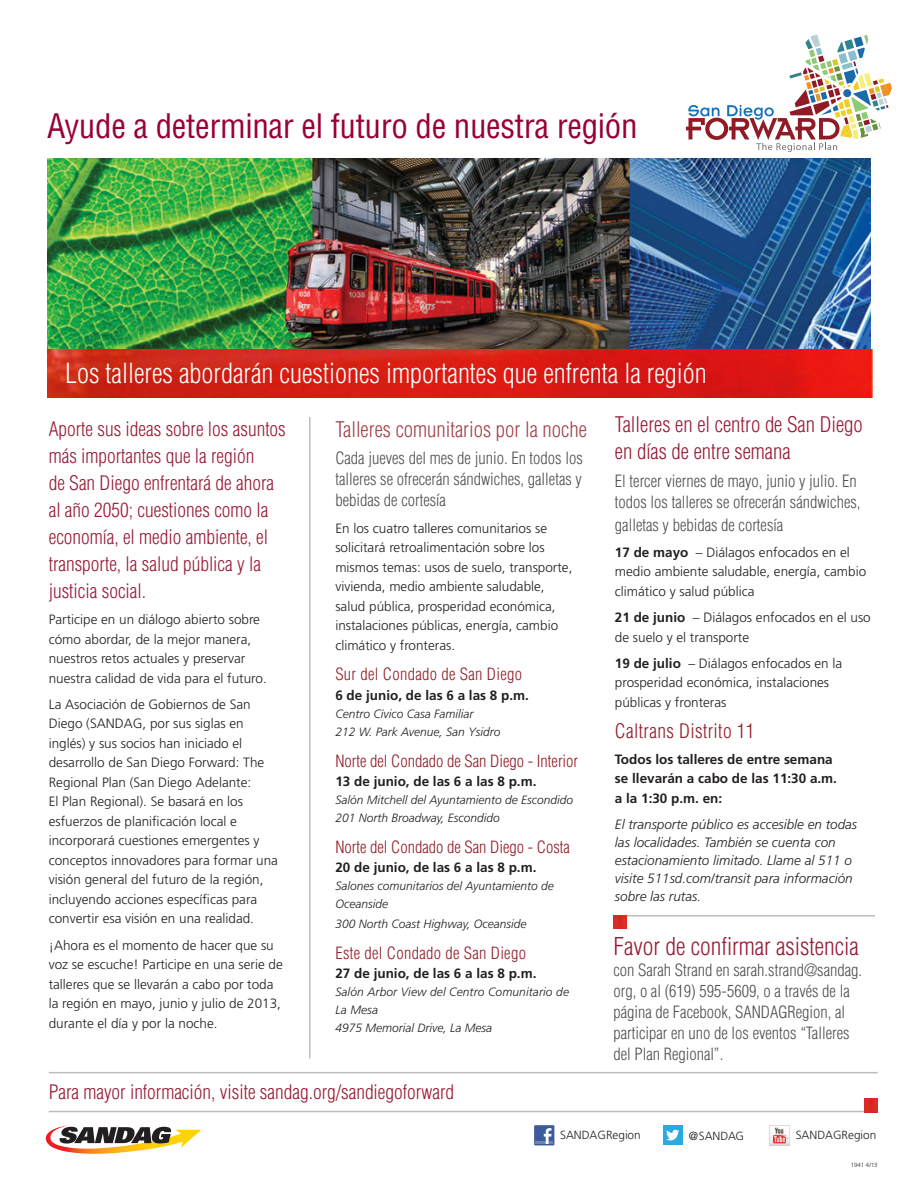
<style>
.page{position:relative;width:918px;height:1188px;background:#fff}
.page>*{position:absolute;margin:0;border:0;box-sizing:border-box;transform-origin:0 0}
.t1{font:condensed 33px "Helvetica LT Std";letter-spacing:-.01em;color:#903}
.t2{font:300 condensed 27px "Helvetica LT Std";color:#fff}
.t3{font:300 condensed 24px "Helvetica LT Std";color:#981a35}
.t4{font:300 condensed 21px/27px "Helvetica LT Std";color:#981a35}
.t5{font:300 condensed 21px "Helvetica LT Std";color:#a53f49}
.t6{font:300 condensed 19.5px/27px "Helvetica LT Std";color:#981a35}
.t7{font:300 condensed 19.5px "Helvetica LT Std";letter-spacing:.02em;color:#911c27}
.t8{font:300 condensed 16.5px/21px "Helvetica LT Std";color:#4e4f50}
.t9{font:300 condensed 16.5px "Helvetica LT Std";color:#911c27}
.t10{font:300 condensed 16.5px "Helvetica LT Std";letter-spacing:.02em;color:#911c27}
.t11{font:300 13.5px/19.5px "Frutiger LT Std";color:#231f20}
.t12{font:700 13.5px/19.5px "Frutiger LT Std";color:#231f20}
.t13{font:italic 300 13.5px/18px "Frutiger LT Std";color:#231f20}
.t14{font:italic 300 12px/18px "Frutiger LT Std";color:#231f20}
.t15{font:300 11.85px "Frutiger LT Std";color:#231f20}
.t16{font:300 6px "Frutiger LT Std";color:#231f20}
.s1{font-weight:700}
</style>
<div class="page">
<img style="left:47px;top:159px;width:825px;height:238px">
<svg style="left:46px;top:1125px;width:154px;height:29px"></svg>
<div style="left:534px;top:1125px;width:20px;height:20px;background:#3b5b99"></div>
<hr style="left:536px;top:1141px;width:17px;height:3px;background:#6d84b3">
<svg style="left:544px;top:1128px;width:7px;height:16px"></svg>
<img style="left:770px;top:1125px;width:20px;height:20px">
<div style="left:663px;top:1125px;width:20px;height:20px;background:#2aaae1"></div>
<svg style="left:666px;top:1130px;width:13px;height:10px"></svg>
<svg style="left:686px;top:34px;width:206px;height:118px"></svg>
<hr style="left:47px;top:371px;width:824px;height:2px;background:#bcbdc0">
<hr style="left:615px;top:915px;width:260px;height:1px;background:#bcbdc0">
<hr style="left:49px;top:1111px;width:829px;height:1px;background:#bcbdc0">
<hr style="left:49px;top:1072px;width:829px;height:1px;background:#bcbdc0">
<hr style="left:309px;top:417px;width:1px;height:641px;background:#bcbdc0">
<img style="left:864px;top:1099px;width:14px;height:13px">
<img style="left:613px;top:915px;width:14px;height:13px">
<p class="t1" style="left:47px;top:105px;width:592px">Ayude a determinar el futuro de nuestra región</p>
<p class="t2" style="left:65px;top:357px;width:643px">Los talleres abordarán cuestiones importantes que enfrenta la región</p>
<p class="t4" style="left:615px;top:411px;width:250px">Talleres en el centro de San Diego en días de entre semana</p>
<p class="t8" style="left:615px;top:470px;width:247px">El tercer viernes de mayo, junio y julio. En todos los talleres se ofrecerán sándwiches,</p>
<p class="t8" style="left:615px;top:514px;width:170px">galletas y bebidas de cortesía</p>
<p class="t11" style="left:615px;top:543px;width:253px"><span class="s1">17 de mayo</span> – Diálagos enfocados en el medio ambiente saludable, energía, cambio climático y salud pública</p>
<p class="t11" style="left:615px;top:608px;width:257px"><span class="s1">21 de junio</span> – Diálagos enfocados en el uso de suelo y el transporte</p>
<p class="t11" style="left:615px;top:654px;width:229px"><span class="s1">19 de julio</span> – Diálagos enfocados en la prosperidad económica, instalaciones públicas y fronteras</p>
<p class="t7" style="left:615px;top:719px;width:141px">Caltrans Distrito 11</p>
<p class="t12" style="left:615px;top:750px;width:224px">Todos los talleres de entre semana se llevarán a cabo de las 11:30 a.m. a la 1:30 p.m. en:</p>
<p class="t5" style="left:335px;top:416px;width:253px">Talleres comunitarios por la noche</p>
<p class="t8" style="left:335px;top:448px;width:249px;text-align:justify">Cada jueves del mes de junio. En todos los talleres se ofrecerán sándwiches, galletas y bebidas de cortesía</p>
<p class="t11" style="left:335px;top:518px;width:239px">En los cuatro talleres comunitarios se solicitará retroalimentación sobre los mismos temas: usos de suelo, transporte, vivienda, medio ambiente saludable, salud pública, prosperidad económica, instalaciones públicas, energía, cambio climático y fronteras.</p>
<p class="t10" style="left:335px;top:664px;width:188px">Sur del Condado de San Diego</p>
<p class="t12" style="left:335px;top:685px;width:195px">6 de junio, de las 6 a las 8 p.m.</p>
<p class="t14" style="left:335px;top:705px;width:139px">Centro Cívico Casa Familiar</p>
<p class="t14" style="left:335px;top:723px;width:166px">212 W. Park Avenue, San Ysidro</p>
<p class="t9" style="left:335px;top:750px;width:244px">Norte del Condado de San Diego - Interior</p>
<p class="t12" style="left:335px;top:772px;width:203px">13 de junio, de las 6 a las 8 p.m.</p>
<p class="t14" style="left:335px;top:791px;width:239px">Salón Mitchell del Ayuntamiento de Escondido</p>
<p class="t14" style="left:335px;top:809px;width:166px">201 North Broadway, Escondido</p>
<p class="t9" style="left:335px;top:837px;width:236px">Norte del Condado de San Diego - Costa</p>
<p class="t12" style="left:335px;top:858px;width:203px">20 de junio, de las 6 a las 8 p.m.</p>
<p class="t14" style="left:335px;top:877px;width:220px">Salones comunitarios del Ayuntamiento de<br>Oceanside</p>
<p class="t14" style="left:335px;top:915px;width:192px">300 North Coast Highway, Oceanside</p>
<p class="t10" style="left:335px;top:942px;width:192px">Este del Condado de San Diego</p>
<p class="t12" style="left:335px;top:964px;width:203px">27 de junio, de las 6 a las 8 p.m.</p>
<p class="t14" style="left:335px;top:983px;width:235px">Salón Arbor View del Centro Comunitario de<br>La Mesa</p>
<p class="t14" style="left:335px;top:1019px;width:158px">4975 Memorial Drive, La Mesa</p>
<p class="t6" style="left:49px;top:415px;width:239px">Aporte sus ideas sobre los asuntos más importantes que la región<br>de San Diego enfrentará de ahora al año 2050; cuestiones como la economía, el medio ambiente, el transporte, la salud pública y la justicia social.</p>
<p class="t11" style="left:49px;top:610px;width:220px">Participe en un diálogo abierto sobre cómo abordar, de la mejor manera, nuestros retos actuales y preservar nuestra calidad de vida para el futuro.</p>
<p class="t11" style="left:49px;top:695px;width:231px">La Asociación de Gobiernos de San Diego (SANDAG, por sus siglas en inglés) y sus socios han iniciado el desarrollo de San Diego Forward: The Regional Plan (San Diego Adelante:<br>El Plan Regional). Se basará en los esfuerzos de planificación local e incorporará cuestiones emergentes y conceptos innovadores para formar una visión general del futuro de la región, incluyendo acciones específicas para convertir esa visión en una realidad.</p>
<p class="t11" style="left:49px;top:935px;width:236px">¡Ahora es el momento de hacer que su voz se escuche! Participe en una serie de talleres que se llevarán a cabo por toda la región en mayo, junio y julio de 2013, durante el día y por la noche.</p>
<p class="t3" style="left:613px;top:931px;width:247px">Favor de confirmar asistencia</p>
<p class="t13" style="left:615px;top:815px;width:244px">El transporte público es accesible en todas las localidades. También se cuenta con estacionamiento limitado. Llame al 511 o visite 511sd.com/transit para información sobre las rutas.</p>
<p class="t8" style="left:613px;top:959px;width:250px">con Sarah Strand en sarah.strand@sandag. org, o al (619) 595-5609, o a través de la página de Facebook, SANDAGRegion, al participar en uno de los eventos “Talleres del Plan Regional”.</p>
<p class="t6" style="left:49px;top:1078px;width:407px">Para mayor información, visite sandag.org/sandiegoforward</p>
<p class="t15" style="left:560px;top:1128px;width:82px">SANDAGRegion</p>
<p class="t15" style="left:689px;top:1129px;width:57px">@SANDAG</p>
<p class="t15" style="left:796px;top:1128px;width:82px">SANDAGRegion</p>
<p class="t16" style="left:851px;top:1161px;width:28px">1941 4/13</p>
</div>
